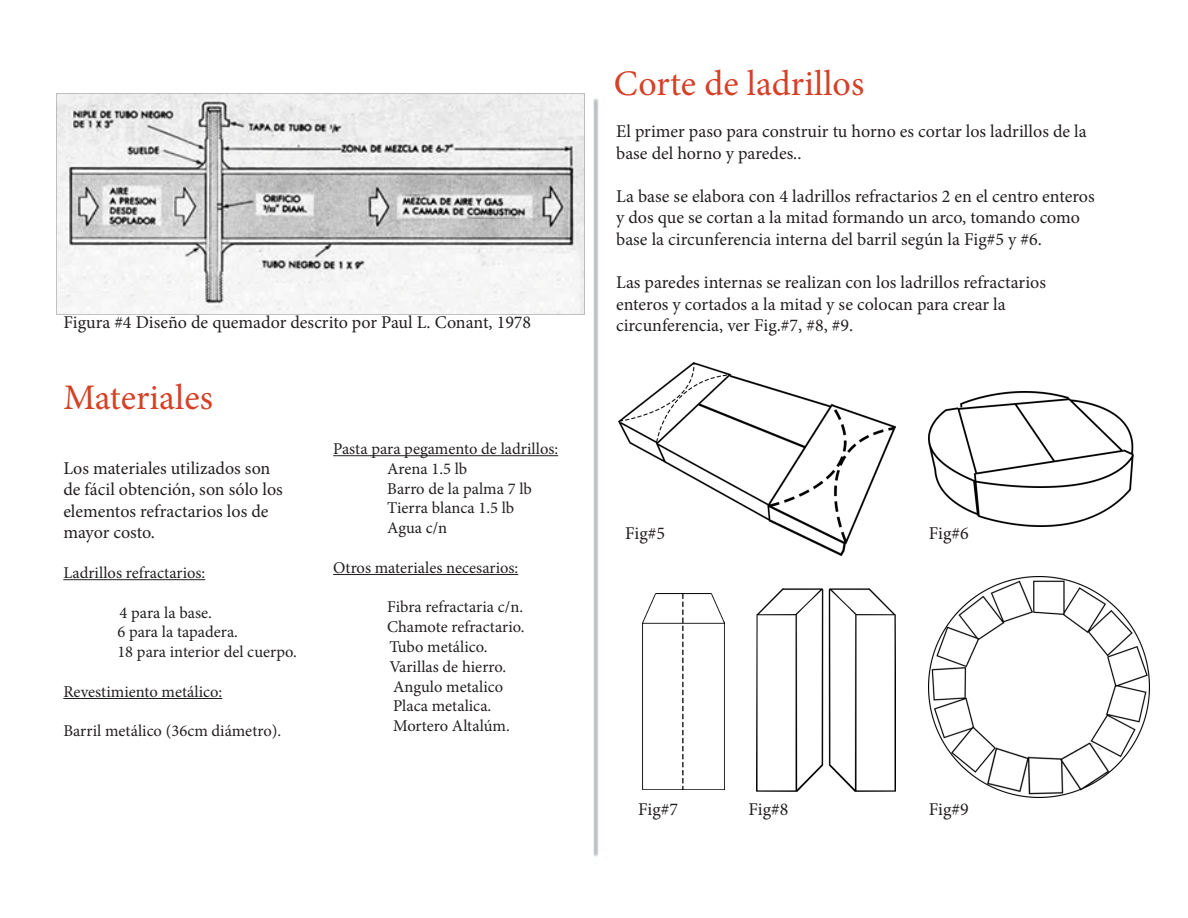
<style>
.page{position:relative;width:1188px;height:918px;background:#fff}
.page>*{position:absolute;margin:0;border:0;box-sizing:border-box;transform-origin:0 0}
.t1{font:36px "Minion Pro";color:#d54127}
.t2{font:18px/21.6px "Minion Pro";color:#231f20}
.t3{font:16.5px "Minion Pro";color:#231f20}
</style>
<div class="page">
<img style="left:63px;top:98px;width:996px;height:759px">
<img style="left:56px;top:93px;width:529px;height:222px">
<hr style="left:63px;top:579px;width:142px;height:1px;background:#231f20">
<hr style="left:63px;top:698px;width:159px;height:1px;background:#231f20">
<hr style="left:333px;top:455px;width:225px;height:1px;background:#231f20">
<hr style="left:333px;top:574px;width:185px;height:1px;background:#231f20">
<img style="left:643px;top:594px;width:81px;height:195px">
<img style="left:619px;top:362px;width:276px;height:194px">
<img style="left:929px;top:392px;width:205px;height:134px">
<img style="left:929px;top:576px;width:221px;height:221px">
<img style="left:757px;top:588px;width:138px;height:204px">
<p class="t2" style="left:63px;top:311px;width:469px">Figura #4 Diseño de quemador descrito por Paul L. Conant, 1978</p>
<p class="t1" style="left:63px;top:373px;width:151px">Materiales</p>
<p class="t2" style="left:63px;top:457px;width:221px">Los materiales utilizados son de fácil obtención, son sólo los elementos refractarios los de mayor costo.</p>
<p class="t3" style="left:63px;top:562px;width:143px">Ladrillos refractarios:</p>
<p class="t3" style="left:120px;top:601px;width:94px">4 para la base.</p>
<p class="t3" style="left:117px;top:621px;width:122px">6 para la tapadera.</p>
<p class="t3" style="left:117px;top:641px;width:181px">18 para interior del cuerpo.</p>
<p class="t3" style="left:63px;top:681px;width:160px">Revestimiento metálico:</p>
<p class="t3" style="left:63px;top:720px;width:219px">Barril metálico (36cm diámetro).</p>
<p class="t3" style="left:333px;top:438px;width:227px">Pasta para pegamento de ladrillos:</p>
<p class="t3" style="left:387px;top:458px;width:82px">Arena 1.5 lb</p>
<p class="t3" style="left:387px;top:477px;width:146px">Barro de la palma 7 lb</p>
<p class="t3" style="left:387px;top:497px;width:129px">Tierra blanca 1.5 lb</p>
<p class="t3" style="left:387px;top:517px;width:62px">Agua c/n</p>
<p class="t3" style="left:333px;top:557px;width:187px">Otros materiales necesarios:</p>
<p class="t3" style="left:387px;top:596px;width:137px">Fibra refractaria c/n.</p>
<p class="t3" style="left:387px;top:616px;width:139px">Chamote refractario.</p>
<p class="t3" style="left:389px;top:636px;width:100px">Tubo metálico.</p>
<p class="t3" style="left:389px;top:656px;width:118px">Varillas de hierro.</p>
<p class="t3" style="left:393px;top:675px;width:112px">Angulo metalico</p>
<p class="t3" style="left:393px;top:695px;width:100px">Placa metalica.</p>
<p class="t3" style="left:393px;top:715px;width:118px">Mortero Altalúm.</p>
<p class="t1" style="left:614px;top:59px;width:252px">Corte de ladrillos</p>
<p class="t2" style="left:616px;top:121px;width:472px">El primer paso para construir tu horno es cortar los ladrillos de la base del horno y paredes..</p>
<p class="t2" style="left:616px;top:185px;width:480px">La base se elabora con 4 ladrillos refractarios 2 en el centro enteros y dos que se cortan a la mitad formando un arco, tomando como base la circunferencia interna del barril según la Fig#5 y #6.</p>
<p class="t2" style="left:616px;top:272px;width:431px">Las paredes internas se realizan con los ladrillos refractarios enteros y cortados a la mitad y se colocan para crear la circunferencia, ver Fig.#7, #8, #9.</p>
<p class="t2" style="left:625px;top:523px;width:42px">Fig#5</p>
<p class="t2" style="left:929px;top:523px;width:42px">Fig#6</p>
<p class="t2" style="left:638px;top:799px;width:42px">Fig#7</p>
<p class="t2" style="left:748px;top:799px;width:42px">Fig#8</p>
<p class="t2" style="left:929px;top:799px;width:42px">Fig#9</p>
</div>
